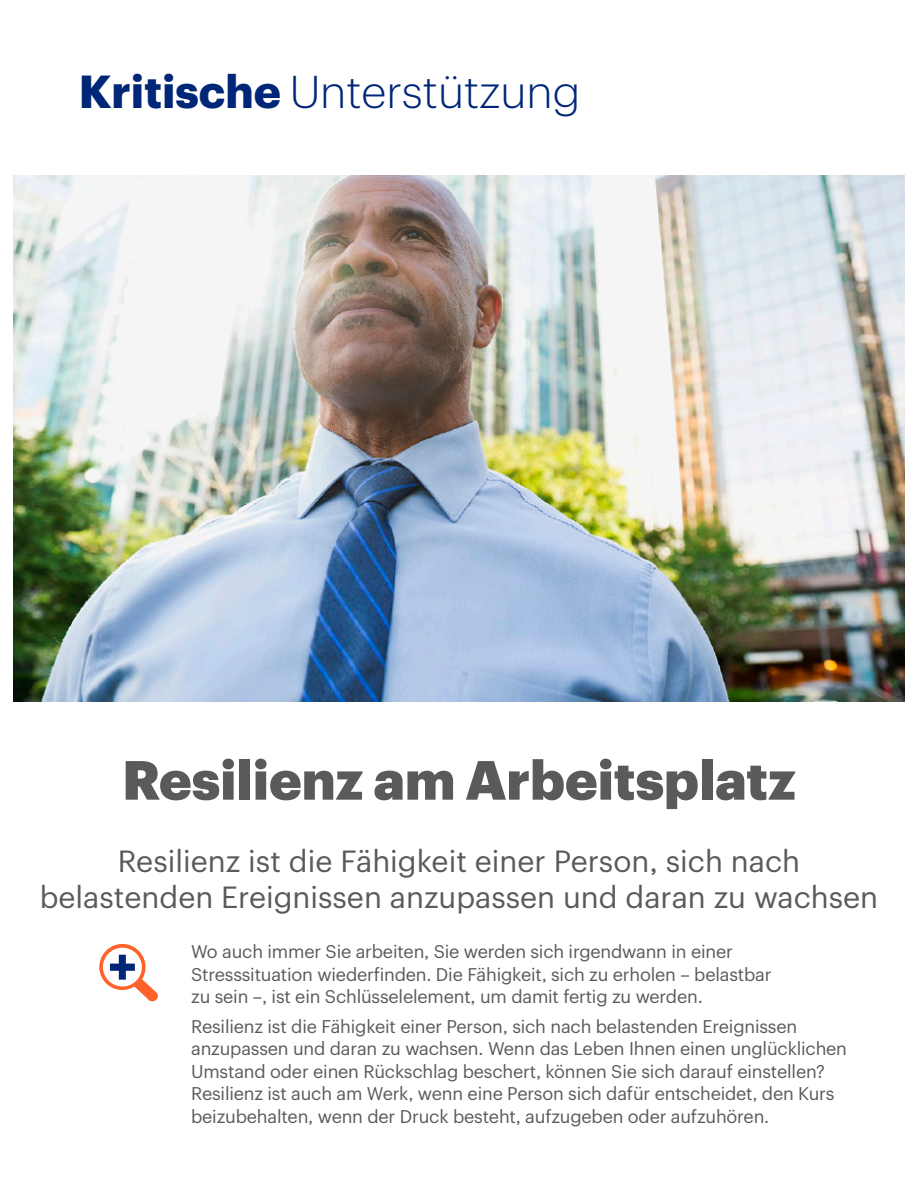
<style>
.page{position:relative;width:918px;height:1188px;background:#fff}
.page>*{position:absolute;margin:0;border:0;box-sizing:border-box;transform-origin:0 0}
.Headline{font:900 54px "Graphik UHG";color:#5a5a5a}
.t1{font:300 45px "Graphik";color:#002677}
.Headline-2{font:30px/36px "Graphik UHG";color:#5a5a5a;text-align:center}
.Body{font:18px/22.5px "Graphik UHG";letter-spacing:-.01em;color:#5a5a5a}
.s1{font-weight:700;font-size:45.3px}
</style>
<div class="page">
<img style="left:14px;top:176px;width:890px;height:526px">
<svg style="left:99px;top:943px;width:59px;height:59px"></svg>
<h2 class="t1" style="left:79px;top:59px;width:503px"><span class="s1">Kritische</span> Unterstützung</h2>
<p class="Headline" style="left:122px;top:738px;width:675px">Resilienz am Arbeitsplatz</p>
<p class="Headline-2" style="left:40px;top:840px;width:840px">Resilienz ist die Fähigkeit einer Person, sich nach belastenden Ereignissen anzupassen und daran zu wachsen</p>
<p class="Body" style="left:191px;top:939px;width:582px">Wo auch immer Sie arbeiten, Sie werden sich irgendwann in einer<br>Stresssituation wiederfinden. Die Fähigkeit, sich zu erholen – belastbar zu sein –, ist ein Schlüsselelement, um damit fertig zu werden.</p>
<p class="Body" style="left:191px;top:1013px;width:657px">Resilienz ist die Fähigkeit einer Person, sich nach belastenden Ereignissen anzupassen und daran zu wachsen. Wenn das Leben Ihnen einen unglücklichen Umstand oder einen Rückschlag beschert, können Sie sich darauf einstellen?<br>Resilienz ist auch am Werk, wenn eine Person sich dafür entscheidet, den Kurs beizubehalten, wenn der Druck besteht, aufzugeben oder aufzuhören.</p>
</div>
